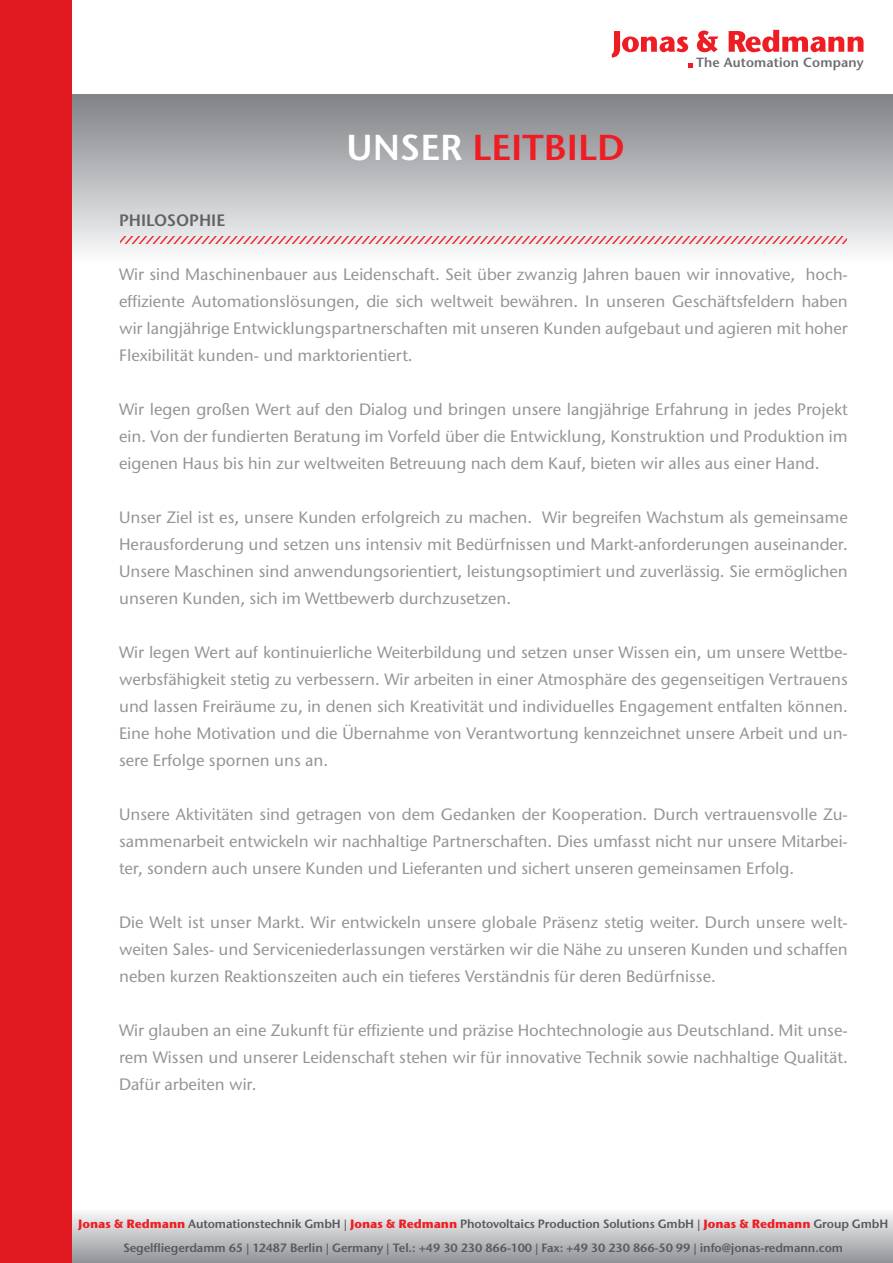
<style>
.page{position:relative;width:893px;height:1263px;background:#fff}
.page>*{position:absolute;margin:0;border:0;box-sizing:border-box;transform-origin:0 0}
.t1{font:600 36px "Stone Sans ITC Std";letter-spacing:.005em;color:#ee1d23}
.t2{font:500 16.5px/27px "Stone Sans ITC Std";color:#939598;text-align:justify}
.t3{font:600 16.5px "Stone Sans ITC Std";color:#636366}
.t4{font:600 13.35px "Stone Sans";letter-spacing:.01em;color:#6c6d70}
.t5{font:600 12px/24px "Stone Sans ITC Std";letter-spacing:-.01em;color:#57585a;text-align:center}
.s1{color:#fff}
.s2{font-weight:700;color:#ee1d23}
</style>
<div class="page">
<div style="left:60px;top:95px;width:833px;height:169px;background:linear-gradient(to bottom,#7f8185,#fcfcfd)"></div>
<svg style="left:729px;top:30px;width:134px;height:22px"></svg>
<svg style="left:612px;top:31px;width:106px;height:36px"></svg>
<div style="left:10px;top:1208px;width:883px;height:55px;background:linear-gradient(to bottom,#fcfdfd,#919296)"></div>
<div style="left:0;top:0;width:72px;height:1263px;background:#e01921"></div>
<svg style="left:121px;top:237px;width:726px;height:7px;background:#ecb5b6"></svg>
<p class="t3" style="left:119px;top:210px;width:108px">PHILOSOPHIE</p>
<p class="t1" style="left:347px;top:125px;width:280px"><span class="s1">UNSER</span> LEITBILD</p>
<p class="t4" style="left:696px;top:55px;width:169px">The Automation Company</p>
<p class="t2" style="left:119px;top:260px;width:730px">Wir sind Maschinenbauer aus Leidenschaft. Seit über zwanzig Jahren bauen wir innovative, hoch&shy;effiziente Automationslösungen, die sich weltweit bewähren. In unseren Geschäftsfeldern haben wir langjährige Entwicklungspartnerschaften mit unseren Kunden aufgebaut und agieren mit hoher Flexibilität kunden- und marktorientiert.</p>
<p class="t2" style="left:119px;top:395px;width:730px">Wir legen großen Wert auf den Dialog und bringen unsere langjährige Erfahrung in jedes Projekt ein. Von der fundierten Beratung im Vorfeld über die Entwicklung, Konstruktion und Produktion im eigenen Haus bis hin zur weltweiten Betreuung nach dem Kauf, bieten wir alles aus einer Hand.</p>
<p class="t2" style="left:119px;top:503px;width:730px">Unser Ziel ist es, unsere Kunden erfolgreich zu machen. Wir begreifen Wachstum als gemeinsame Herausforderung und setzen uns intensiv mit Bedürfnissen und Markt-anforderungen auseinander.<br>Unsere Maschinen sind anwendungsorientiert, leistungsoptimiert und zuverlässig. Sie ermöglichen unseren Kunden, sich im Wettbewerb durchzusetzen.</p>
<p class="t2" style="left:119px;top:638px;width:730px">Wir legen Wert auf kontinuierliche Weiterbildung und setzen unser Wissen ein, um unsere Wettbe&shy;werbsfähigkeit stetig zu verbessern. Wir arbeiten in einer Atmosphäre des gegenseitigen Vertrauens und lassen Freiräume zu, in denen sich Kreativität und individuelles Engagement entfalten können.<br>Eine hohe Motivation und die Übernahme von Verantwortung kennzeichnet unsere Arbeit und un&shy;sere Erfolge spornen uns an.</p>
<p class="t2" style="left:119px;top:800px;width:730px">Unsere Aktivitäten sind getragen von dem Gedanken der Kooperation. Durch vertrauensvolle Zu&shy;sammenarbeit entwickeln wir nachhaltige Partnerschaften. Dies umfasst nicht nur unsere Mitarbei&shy;ter, sondern auch unsere Kunden und Lieferanten und sichert unseren gemeinsamen Erfolg.</p>
<p class="t2" style="left:119px;top:908px;width:730px">Die Welt ist unser Markt. Wir entwickeln unsere globale Präsenz stetig weiter. Durch unsere welt&shy;weiten Sales- und Serviceniederlassungen verstärken wir die Nähe zu unseren Kunden und schaffen neben kurzen Reaktionszeiten auch ein tieferes Verständnis für deren Bedürfnisse.</p>
<p class="t2" style="left:119px;top:1016px;width:730px">Wir glauben an eine Zukunft für effiziente und präzise Hochtechnologie aus Deutschland. Mit unse&shy;rem Wissen und unserer Leidenschaft stehen wir für innovative Technik sowie nachhaltige Qualität.<br>Dafür arbeiten wir.</p>
<p class="t5" style="left:78px;top:1212px;width:812px"><span class="s2">Jonas &amp; Redmann</span> Automationstechnik GmbH | <span class="s2">Jonas &amp; Redmann</span> Photovoltaics Production Solutions GmbH | <span class="s2">Jonas &amp; Redmann</span> Group GmbH<br>Segelfliegerdamm 65 | 12487 Berlin | Germany | Tel.: +49 30 230 866-100 | Fax: +49 30 230 866-50 99 | info@jonas-redmann.com</p>
</div>
